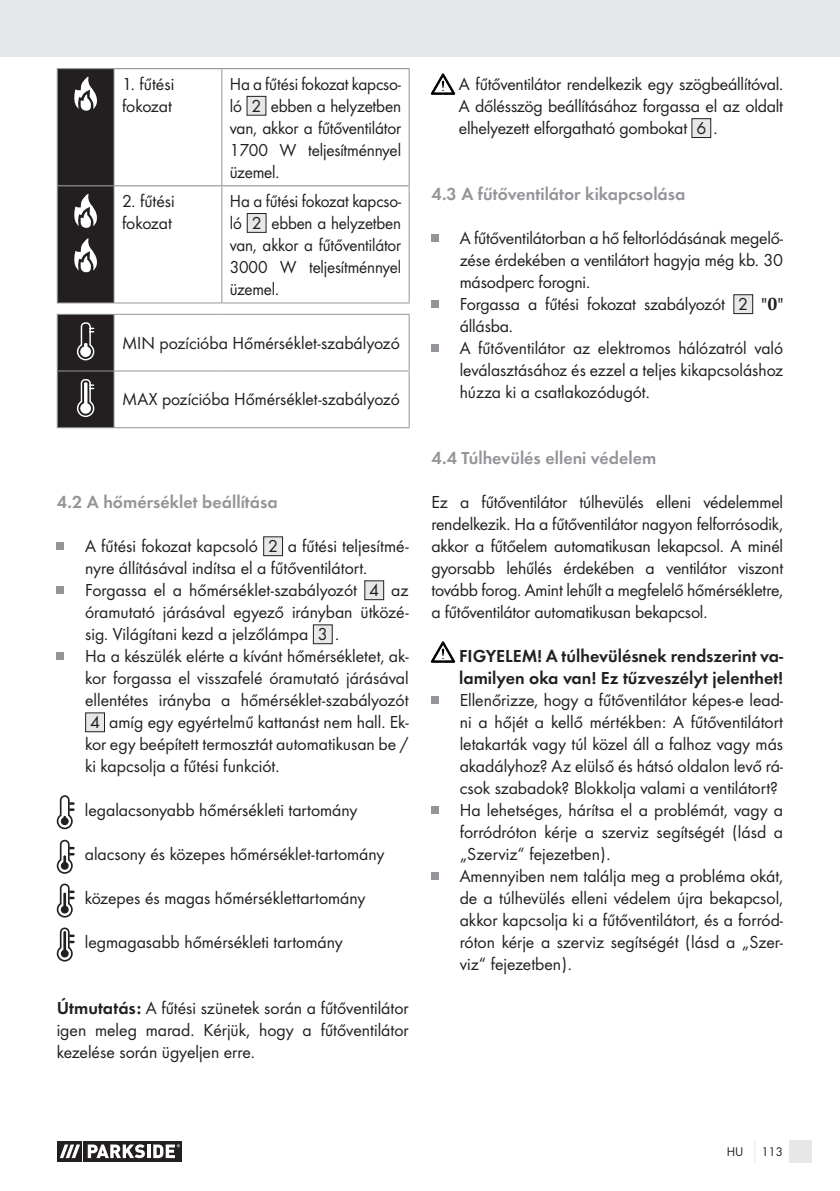
<style>
.page{position:relative;width:840px;height:1191px;background:#fff}
.page>*{position:absolute;margin:0;border:0;box-sizing:border-box;transform-origin:0 0}
.t1{font:18px/22px "Futura Pro";color:#231f20}
.t2{font:18px/22px "Futura Pro";color:#231f20;text-align:justify;scale:.96 1}
.t3{font:600 18px "Futura Pro";color:#939598}
.t4{font:600 18px/22px "Futura Pro";color:#231f20}
.t5{font:13px "Futura Pro";color:#231f20}
.s1{font-weight:600}
.s2{font-family:"Cambria";font-weight:700}
</style>
<div class="page">
<div style="left:0;top:0;width:839px;height:57px;background:#e6e7e9"></div>
<div style="left:788px;top:1140px;width:23px;height:22px;background:#e6e7e9"></div>
<svg style="left:754px;top:1140px;width:1px;height:22px"></svg>
<div style="left:58px;top:1141px;width:24px;height:20px;background:#231f20"></div>
<div style="left:83px;top:1141px;width:99px;height:20px;background:#231f20"></div>
<svg style="left:60px;top:1144px;width:20px;height:14px"></svg>
<svg style="left:88px;top:1144px;width:57px;height:14px"></svg>
<hr style="left:147px;top:1144px;width:3px;height:14px;background:#fff">
<svg style="left:153px;top:1144px;width:27px;height:14px"></svg>
<hr style="left:114px;top:314px;width:108px;height:1px;background:#939598">
<hr style="left:222px;top:314px;width:187px;height:1px;background:#939598">
<hr style="left:408px;top:315px;width:1px;height:55px;background:#939598">
<hr style="left:114px;top:370px;width:108px;height:1px;background:#939598">
<hr style="left:222px;top:370px;width:187px;height:1px;background:#939598">
<hr style="left:408px;top:371px;width:1px;height:56px;background:#939598">
<hr style="left:57px;top:68px;width:57px;height:1px;background:#939598">
<hr style="left:114px;top:427px;width:108px;height:1px;background:#939598">
<hr style="left:222px;top:427px;width:187px;height:1px;background:#939598">
<hr style="left:114px;top:68px;width:108px;height:1px;background:#939598">
<hr style="left:222px;top:68px;width:187px;height:1px;background:#939598">
<hr style="left:114px;top:185px;width:108px;height:1px;background:#939598">
<hr style="left:222px;top:185px;width:186px;height:1px;background:#939598">
<hr style="left:221px;top:69px;width:1px;height:116px;background:#939598">
<hr style="left:408px;top:69px;width:1px;height:117px;background:#939598">
<hr style="left:221px;top:186px;width:1px;height:116px;background:#939598">
<hr style="left:408px;top:186px;width:1px;height:116px;background:#939598">
<hr style="left:114px;top:302px;width:108px;height:1px;background:#939598">
<hr style="left:222px;top:302px;width:187px;height:1px;background:#939598">
<div style="left:247px;top:96px;width:19px;height:19px;background:#e6e7e9"></div>
<div style="left:246px;top:96px;width:20px;height:20px;border:1px solid #231f20"></div>
<div style="left:247px;top:213px;width:19px;height:19px;background:#e6e7e9"></div>
<div style="left:246px;top:213px;width:20px;height:20px;border:1px solid #231f20"></div>
<svg style="left:57px;top:69px;width:57px;height:359px;background:#3f3c3d"></svg>
<div style="left:57px;top:542px;width:7px;height:7px;background:#939598"></div>
<div style="left:263px;top:537px;width:19px;height:18px;background:#e6e7e9"></div>
<div style="left:263px;top:536px;width:20px;height:20px;border:1px solid #231f20"></div>
<div style="left:57px;top:586px;width:7px;height:7px;background:#939598"></div>
<div style="left:364px;top:581px;width:19px;height:18px;background:#e6e7e9"></div>
<div style="left:364px;top:580px;width:20px;height:20px;border:1px solid #231f20"></div>
<div style="left:313px;top:625px;width:19px;height:18px;background:#e6e7e9"></div>
<div style="left:313px;top:624px;width:19px;height:20px;border:1px solid #231f20"></div>
<div style="left:57px;top:652px;width:7px;height:7px;background:#939598"></div>
<div style="left:86px;top:713px;width:18px;height:18px;background:#e6e7e9"></div>
<div style="left:85px;top:712px;width:20px;height:20px;border:1px solid #231f20"></div>
<svg style="left:57px;top:795px;width:18px;height:34px"></svg>
<svg style="left:57px;top:839px;width:18px;height:34px"></svg>
<svg style="left:57px;top:883px;width:18px;height:34px"></svg>
<svg style="left:57px;top:927px;width:18px;height:34px"></svg>
<svg style="left:431px;top:74px;width:23px;height:20px"></svg>
<div style="left:691px;top:119px;width:19px;height:18px;background:#e6e7e9"></div>
<div style="left:691px;top:118px;width:19px;height:20px;border:1px solid #231f20"></div>
<div style="left:431px;top:234px;width:7px;height:7px;background:#939598"></div>
<div style="left:431px;top:300px;width:7px;height:7px;background:#939598"></div>
<div style="left:733px;top:295px;width:19px;height:18px;background:#e6e7e9"></div>
<div style="left:733px;top:294px;width:19px;height:20px;border:1px solid #231f20"></div>
<div style="left:431px;top:344px;width:7px;height:7px;background:#939598"></div>
<svg style="left:431px;top:642px;width:23px;height:20px"></svg>
<div style="left:431px;top:696px;width:7px;height:7px;background:#939598"></div>
<div style="left:431px;top:806px;width:7px;height:7px;background:#939598"></div>
<div style="left:431px;top:872px;width:7px;height:7px;background:#939598"></div>
<p class="t1" style="left:122px;top:72px;width:54px">1. fűtési fokozat</p>
<p class="t1" style="left:230px;top:72px;width:173px;text-align:justify">Ha a fűtési fokozat kapcso&shy;ló 2 ebben a helyzetben van, akkor a fűtőventilátor 1700 W teljesítménnyel üzemel.</p>
<p class="t1" style="left:122px;top:189px;width:54px">2. fűtési fokozat</p>
<p class="t2" style="left:230px;top:189px;width:180px">Ha a fűtési fokozat kapcso&shy;ló 2 ebben a helyzetben van, akkor a fűtőventilátor 3000 W teljesítménnyel üzemel.</p>
<p class="t1" style="left:122px;top:331px;width:279px">MIN pozícióba Hőmérséklet-szabályozó</p>
<p class="t1" style="left:122px;top:388px;width:279px">MAX pozícióba Hőmérséklet-szabályozó</p>
<p class="t3" style="left:57px;top:489px;width:222px">4.2 A hőmérséklet beállítása</p>
<p class="t1" style="left:85px;top:534px;width:325px">A fűtési fokozat kapcsoló 2 a fűtési teljesítmé&shy;nyre állításával indítsa el a fűtőventilátort.<br>Forgassa el a hőmérséklet-szabályozót 4 az óramutató járásával egyező irányban ütközé&shy;sig. Világítani kezd a jelzőlámpa 3 .<br>Ha a készülék elérte a kívánt hőmérsékletet, ak&shy;kor forgassa el visszafelé óramutató járásával ellentétes irányba a hőmérséklet-szabályozót 4 amíg egy egyértelmű kattanást nem hall. Ek&shy;kor egy beépített termosztát automatikusan be / ki kapcsolja a fűtési funkciót.</p>
<p class="t1" style="left:85px;top:798px;width:274px">legalacsonyabb hőmérsékleti tartomány</p>
<p class="t1" style="left:85px;top:842px;width:301px">alacsony és közepes hőmérséklet-tartomány</p>
<p class="t1" style="left:85px;top:886px;width:282px">közepes és magas hőmérséklettartomány</p>
<p class="t1" style="left:85px;top:930px;width:259px">legmagasabb hőmérsékleti tartomány</p>
<p class="t1" style="left:57px;top:996px;width:353px;text-align:justify"><span class="s1">Útmutatás:</span> A fűtési szünetek során a fűtőventilátor igen meleg marad. Kérjük, hogy a fűtőventilátor kezelése során ügyeljen erre.</p>
<p class="t1" style="left:458px;top:72px;width:326px;text-align:justify">A fűtőventilátor rendelkezik egy szögbeállítóval.<br>A dőlésszög beállításához forgassa el az oldalt elhelyezett elforgatható gombokat 6 .</p>
<p class="t3" style="left:431px;top:181px;width:255px">4.3 A fűtőventilátor kikapcsolása</p>
<p class="t1" style="left:459px;top:226px;width:325px">A fűtőventilátorban a hő feltorlódásának megelő&shy;zése érdekében a ventilátort hagyja még kb. 30 másodperc forogni.<br>Forgassa a fűtési fokozat szabályozót 2 "<span class="s2">0</span>" állásba.<br>A fűtőventilátor az elektromos hálózatról való leválasztásához és ezzel a teljes kikapcsoláshoz húzza ki a csatlakozódugót.</p>
<p class="t3" style="left:431px;top:445px;width:226px">4.4 Túlhevülés elleni védelem</p>
<p class="t1" style="left:431px;top:490px;width:353px;text-align:justify">Ez a fűtőventilátor túlhevülés elleni védelemmel rendelkezik. Ha a fűtőventilátor nagyon felforrósodik, akkor a fűtőelem automatikusan lekapcsol. A minél gyorsabb lehűlés érdekében a ventilátor viszont tovább forog. Amint lehűlt a megfelelő hőmérsékletre, a fűtőventilátor automatikusan bekapcsol.</p>
<p class="t4" style="left:459px;top:644px;width:325px">FIGYELEM! A túlhevülésnek rendszerint va&shy;lamilyen oka van! Ez tűzveszélyt jelenthet!</p>
<p class="t1" style="left:459px;top:688px;width:325px">Ellenőrizze, hogy a fűtőventilátor képes-e lead&shy;ni a hőjét a kellő mértékben: A fűtőventilátort letakarták vagy túl közel áll a falhoz vagy más akadályhoz? Az elülső és hátsó oldalon levő rá&shy;csok szabadok? Blokkolja valami a ventilátort?<br>Ha lehetséges, hárítsa el a problémát, vagy a forródróton kérje a szerviz segítségét (lásd a „Szerviz“ fejezetben).<br>Amennyiben nem találja meg a probléma okát, de a túlhevülés elleni védelem újra bekapcsol, akkor kapcsolja ki a fűtőventilátort, és a forród&shy;róton kérje a szerviz segítségét (lásd a „Szer&shy;viz“ fejezetben).</p>
<p class="t5" style="left:726px;top:1142px;width:18px">HU</p>
<p class="t5" style="left:760px;top:1142px;width:23px">113</p>
</div>
